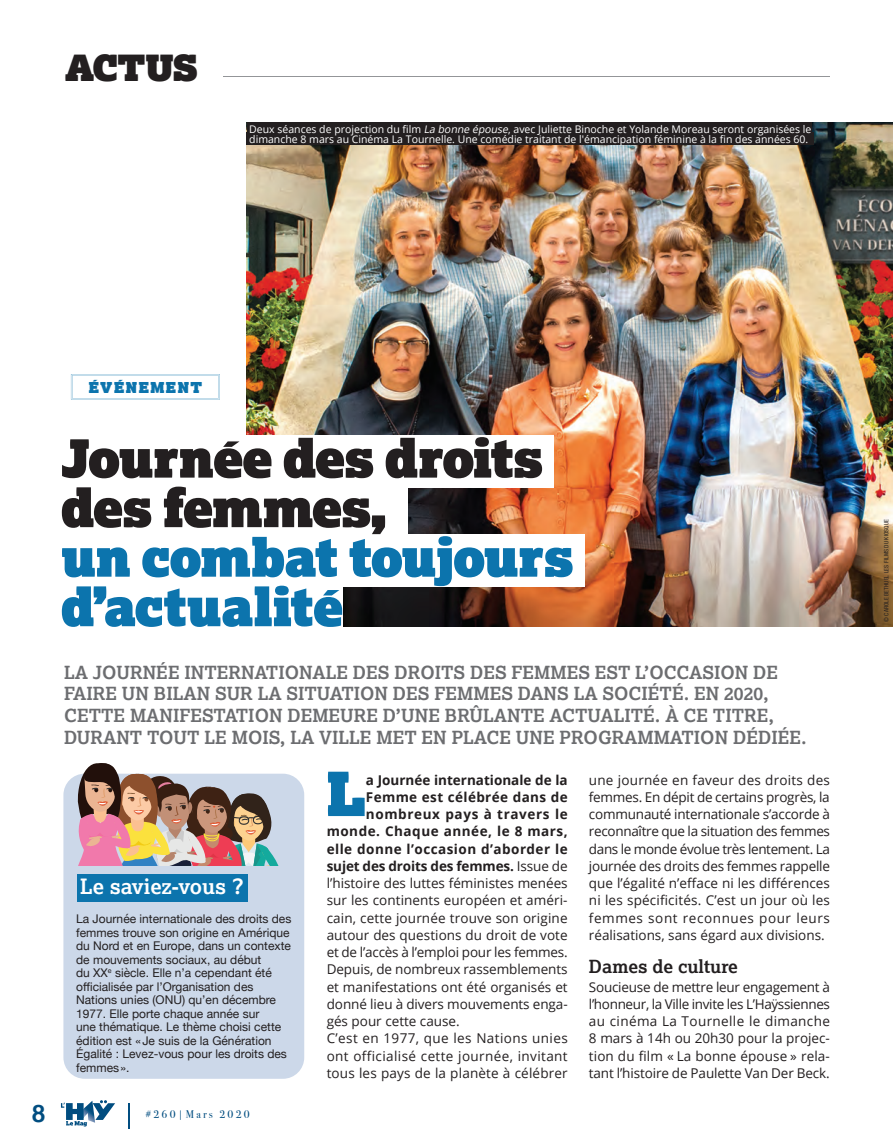
<style>
.page{position:relative;width:893px;height:1148px;background:#fff}
.page>*{position:absolute;margin:0;border:0;box-sizing:border-box;transform-origin:0 0}
.t1{font:60.9px "Lexia Advertising";color:#0c74ad}
.t2{font:52.5px/49.5px "Lexia Advertising";color:#0c74ad}
.t3{font:52.5px/49.5px "Lexia Advertising";letter-spacing:-.02em;color:#231f20}
.t4{font:35.85px "Lexia Advertising";letter-spacing:-.01em;color:#231f20}
.t5{font:700 25.05px "Lexia";color:#014d80}
.t6{font:700 21px "Lexia";color:#fff}
.t7{font:700 18px/21.6px "Lexia";color:#6c6d70}
.t8{font:700 18px "Lexia";color:#231f20}
.t9{font:15px "Lexia Advertising";letter-spacing:.1em;color:#0c74ad}
.t10{font:13.5px/17.2px "Open Sans";letter-spacing:.005em;color:#231f20;text-align:justify}
.t11{font:700 13.5px "Open Sans";letter-spacing:.03em;color:#231f20}
.t12{font:13.5px "Open Sans";letter-spacing:.03em;color:#231f20}
.t13{font:13.5px "Open Sans";letter-spacing:-.015em;color:#231f20}
.t14{font:700 13.5px "Open Sans";letter-spacing:-.01em;color:#231f20}
.t15{font:700 13.5px "Open Sans";color:#231f20}
.t16{font:12px/13.5px "Helvetica Neue";color:#231f20}
.t17{font:11.1px "Bodoni Svty Two ITCTT";letter-spacing:.2em;color:#014d80}
.t18{font:10.5px/10.5px "Open Sans";color:#fff}
.t19{font:condensed 6px "Helvetica Neue";letter-spacing:.01em;color:#231f20}
.s1{font-style:italic}
.s2{font-weight:400}
</style>
<div class="page">
<svg style="left:129px;top:1103px;width:1px;height:25px"></svg>
<svg style="left:61px;top:1100px;width:54px;height:26px"></svg>
<hr style="left:223px;top:76px;width:606px;height:1px;background:#939598">
<img style="left:246px;top:122px;width:647px;height:504px">
<svg style="left:71px;top:374px;width:149px;height:25px"></svg>
<div style="left:61px;top:435px;width:492px;height:52px;background:#fff"></div>
<div style="left:61px;top:484px;width:346px;height:53px;background:#fff"></div>
<div style="left:61px;top:534px;width:523px;height:52px;background:#fff"></div>
<div style="left:61px;top:583px;width:281px;height:53px;background:#fff"></div>
<div style="left:63px;top:773px;width:241px;height:305px;background:#ccd8e9;border-radius:21px"></div>
<div style="left:77px;top:874px;width:170px;height:27px;background:#0c74ad"></div>
<svg style="left:72px;top:763px;width:209px;height:103px"></svg>
<div style="left:246px;top:122px;width:565px;height:12px;background:#231f20"></div>
<div style="left:246px;top:133px;width:568px;height:12px;background:#231f20"></div>
<h3 class="t4" style="left:65px;top:44px;width:134px">ACTUS</h3>
<p class="t18" style="left:249px;top:123px;width:564px">Deux séances de projection du film <span class="s1">La bonne épouse</span>, avec Juliette Binoche et Yolande Moreau seront organisées le dimanche 8 mars au Cinéma La Tournelle. Une comédie traitant de l'émancipation féminine à la fin des années 60.</p>
<p class="t9" style="left:89px;top:377px;width:115px">ÉVÉNEMENT</p>
<h2 class="t3" style="left:61px;top:432px;width:484px">Journée des droits des femmes,</h2>
<h2 class="t2" style="left:61px;top:531px;width:514px">un combat toujours d’actualité</h2>
<p class="t7" style="left:64px;top:661px;width:744px">LA JOURNÉE INTERNATIONALE DES DROITS DES FEMMES EST L’OCCASION DE FAIRE UN BILAN SUR LA SITUATION DES FEMMES DANS LA SOCIÉTÉ. EN 2020, CETTE MANIFESTATION DEMEURE D’UNE BRÛLANTE ACTUALITÉ. À CE TITRE, DURANT TOUT LE MOIS, LA VILLE MET EN PLACE UNE PROGRAMMATION DÉDIÉE.</p>
<h3 class="t6" style="left:80px;top:873px;width:165px">Le saviez-vous ?</h3>
<p class="t16" style="left:76px;top:912px;width:217px">La Journée internationale des droits des femmes trouve son origine en Amérique du Nord et en Europe, dans un contexte de mouvements sociaux, au début<br>du XX<sup>e</sup> siècle. Elle n’a cependant été officialisée par l’Organisation des Nations unies (ONU) qu’en décembre 1977. Elle porte chaque année sur<br>une thématique. Le thème choisi cette édition est « Je suis de la Génération Égalité : Levez-vous pour les droits des femmes ».</p>
<h3 class="t5" style="left:32px;top:1097px;width:15px">8</h3>
<p class="t17" style="left:145px;top:1104px;width:106px">#260|Mars 2020</p>
<h1 class="t1" style="left:327px;top:754px;width:41px">L</h1>
<p class="t15" style="left:366px;top:770px;width:203px">a Journée interna tionale de la</p>
<p class="t11" style="left:366px;top:787px;width:203px">Femme est célébrée dans de</p>
<p class="t11" style="left:366px;top:804px;width:203px">nombreux pays à travers le</p>
<p class="t11" style="left:327px;top:821px;width:242px">monde. Chaque année, le 8 mars,</p>
<p class="t11" style="left:327px;top:839px;width:242px">elle donne l’occasion d’aborder le</p>
<p class="t14" style="left:327px;top:856px;width:242px">sujet des droits des femmes. <span class="s2">Issue de</span></p>
<p class="t10" style="left:327px;top:874px;width:242px">l’histoire des luttes féministes menées</p>
<p class="t10" style="left:327px;top:891px;width:242px">sur les continents européen et améri-</p>
<p class="t10" style="left:327px;top:908px;width:242px">cain, cette journée trouve son origine</p>
<p class="t10" style="left:327px;top:926px;width:242px">autour des questions du droit de vote</p>
<p class="t13" style="left:327px;top:943px;width:242px">et de l’accès à l’emploi pour les femmes.</p>
<p class="t10" style="left:327px;top:960px;width:242px">Depuis, de nombreux rassemblements</p>
<p class="t10" style="left:327px;top:977px;width:243px">et manifestations ont été organisés et</p>
<p class="t10" style="left:327px;top:995px;width:243px">donné lieu à divers mouvements enga-</p>
<p class="t10" style="left:327px;top:1012px;width:135px">gés pour cette cause.</p>
<p class="t12" style="left:327px;top:1029px;width:243px">C’est en 1977, que les Nations unies</p>
<p class="t12" style="left:327px;top:1046px;width:243px">ont officialisé cette journée, invitant</p>
<p class="t10" style="left:327px;top:1064px;width:243px">tous les pays de la planète à célébrer</p>
<p class="t10" style="left:589px;top:770px;width:243px">une journée en faveur des droits des femmes. En dépit de certains progrès, la communauté internationale s’accorde à reconnaître que la situation des femmes dans le monde évolue très lentement. La journée des droits des femmes rappelle que l’égalité n’efface ni les différences ni les spécificités. C’est un jour où les femmes sont reconnues pour leurs réalisations, sans égard aux divisions.</p>
<h3 class="t8" style="left:589px;top:955px;width:150px">Dames de culture</h3>
<p class="t10" style="left:589px;top:977px;width:243px">Soucieuse de mettre leur engagement à l’honneur, la Ville invite les L’Haÿssiennes au cinéma La Tournelle le dimanche 8 mars à 14h ou 20h30 pour la projec&shy;tion du film « La bonne épouse » rela&shy;tant l’histoire de Paulette Van Der Beck.</p>
<p class="t19" style="left:883px;top:622px;width:104px;rotate:-90deg">© CAROLE BETHUEL LES FILMS DU KIOSQUE</p>
</div>
